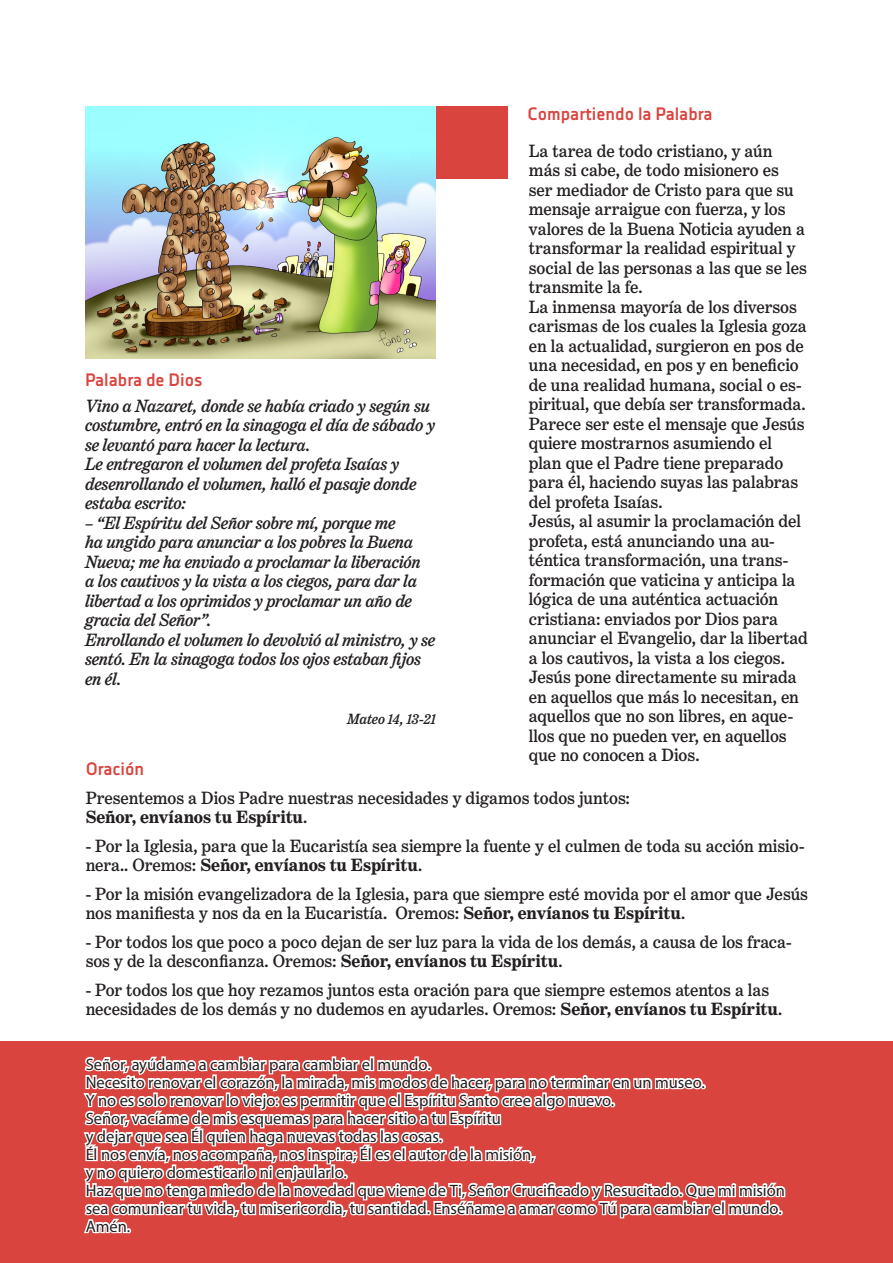
<style>
.page{position:relative;width:893px;height:1263px;background:#fff}
.page>*{position:absolute;margin:0;border:0;box-sizing:border-box;transform-origin:0 0}
.Texto_común{font:18px/19.5px "Benton Modern Four";letter-spacing:-.005em;color:#231f20}
.Evangelio{font:italic 18px/19.5px "Benton Modern Four";letter-spacing:-.005em;color:#231f20}
.t1{font:700 18px "Decima Nova Pro";color:#da443f}
.Texto_común-2{font:700 18px "Benton Modern Four";letter-spacing:-.005em;color:#231f20}
.Oración_final{font:16.5px/18px "Myriad Pro";letter-spacing:-.005em;color:#231f20}
.Texto_común-3{font:italic 15px "Benton Modern Four";color:#231f20}
.s1{font-weight:400}
.s2{font-weight:700}
</style>
<div class="page">
<div style="left:0;top:1041px;width:893px;height:222px;background:#da443f"></div>
<img style="left:85px;top:106px;width:351px;height:252px">
<div style="left:436px;top:106px;width:72px;height:73px;background:#da443f"></div>
<svg style="left:83px;top:1056px;width:703px;height:178px"></svg>
<p class="t1" style="left:528px;top:103px;width:187px">Compartiendo la Palabra</p>
<p class="Texto_común" style="left:529px;top:141px;width:279px">La tarea de todo cristiano, y aún más si cabe, de todo misionero es ser mediador de Cristo para que su mensaje arraigue con fuerza, y los valores de la Buena Noticia ayuden a transformar la realidad espiritual y social de las personas a las que se les transmite la fe.</p>
<p class="Texto_común" style="left:529px;top:297px;width:279px">La inmensa mayoría de los diversos carismas de los cuales la Iglesia goza en la actualidad, surgieron en pos de una necesidad, en pos y en beneficio de una realidad humana, social o es&shy;piritual, que debía ser transformada.</p>
<p class="Texto_común" style="left:529px;top:414px;width:277px">Parece ser este el mensaje que Jesús quiere mostrarnos asumiendo el plan que el Padre tiene preparado para él, haciendo suyas las palabras del profeta Isaías.</p>
<p class="Texto_común" style="left:529px;top:511px;width:280px">Jesús, al asumir la proclamación del profeta, está anunciando una au&shy;téntica transformación, una trans&shy;formación que vaticina y anticipa la lógica de una auténtica actuación cristiana: enviados por Dios para anunciar el Evangelio, dar la libertad a los cautivos, la vista a los ciegos.</p>
<p class="Texto_común" style="left:529px;top:667px;width:272px">Jesús pone directamente su mirada en aquellos que más lo necesitan, en aquellos que no son libres, en aque&shy;llos que no pueden ver, en aquellos que no conocen a Dios.</p>
<p class="t1" style="left:85px;top:370px;width:119px">Palabra de Dios</p>
<p class="Evangelio" style="left:85px;top:396px;width:351px">Vino a Nazaret, donde se había criado y según su costumbre, entró en la sinagoga el día de sábado y se levantó para hacer la lectura.</p>
<p class="Evangelio" style="left:85px;top:454px;width:333px">Le entregaron el volumen del profeta Isaías y desenrollando el volumen, halló el pasaje donde estaba escrito:</p>
<p class="Evangelio" style="left:85px;top:513px;width:337px">– “El Espíritu del Señor sobre mí, porque me<br>ha ungido para anunciar a los pobres la Buena Nueva; me ha enviado a proclamar la liberación a los cautivos y la vista a los ciegos, para dar la libertad a los oprimidos y proclamar un año de gracia del Señor”.</p>
<p class="Evangelio" style="left:85px;top:630px;width:352px">Enrollando el volumen lo devolvió al ministro, y se sentó. En la sinagoga todos los ojos estaban fijos en él.</p>
<p class="Texto_común-3" style="left:347px;top:710px;width:90px">Mateo 14, 13-21</p>
<p class="t1" style="left:86px;top:758px;width:60px">Oración</p>
<p class="Texto_común" style="left:86px;top:787px;width:546px">Presentemos a Dios Padre nuestras necesidades y digamos todos juntos:</p>
<p class="Texto_común-2" style="left:86px;top:806px;width:223px">Señor, envíanos tu Espíritu<span class="s1">.</span></p>
<p class="Texto_común" style="left:86px;top:835px;width:720px">- Por la Iglesia, para que la Eucaristía sea siempre la fuente y el culmen de toda su acción misio&shy;nera.. Oremos: <span class="s2">Señor, envíanos tu Espíritu</span>.</p>
<p class="Texto_común" style="left:86px;top:883px;width:724px">- Por la misión evangelizadora de la Iglesia, para que siempre esté movida por el amor que Jesús nos manifiesta y nos da en la Eucaristía. Oremos: <span class="s2">Señor, envíanos tu Espíritu</span>.</p>
<p class="Texto_común" style="left:86px;top:931px;width:707px">- Por todos los que poco a poco dejan de ser luz para la vida de los demás, a causa de los fraca&shy;sos y de la desconfianza. Oremos: <span class="s2">Señor, envíanos tu Espíritu</span>.</p>
<p class="Texto_común" style="left:86px;top:979px;width:698px">- Por todos los que hoy rezamos juntos esta oración para que siempre estemos atentos a las necesidades de los demás y no dudemos en ayudarles. Oremos: <span class="s2">Señor, envíanos tu Espíritu</span>.</p>
<p class="Oración_final" style="left:86px;top:1055px;width:347px">Señor, ayúdame a cambiar para cambiar el mundo.</p>
<p class="Oración_final" style="left:86px;top:1073px;width:621px">Necesito renovar el corazón, la mirada, mis modos de hacer, para no terminar en un museo.</p>
<p class="Oración_final" style="left:86px;top:1091px;width:530px">Y no es solo renovar lo viejo: es permitir que el Espíritu Santo cree algo nuevo.</p>
<p class="Oración_final" style="left:86px;top:1109px;width:417px">Señor, vacíame de mis esquemas para hacer sitio a tu Espíritu</p>
<p class="Oración_final" style="left:86px;top:1127px;width:358px">y dejar que sea Él quien haga nuevas todas las cosas.</p>
<p class="Oración_final" style="left:86px;top:1145px;width:450px">Él nos envía, nos acompaña, nos inspira; Él es el autor de la misión,</p>
<p class="Oración_final" style="left:86px;top:1163px;width:263px">y no quiero domesticarlo ni enjaularlo.</p>
<p class="Oración_final" style="left:86px;top:1181px;width:701px">Haz que no tenga miedo de la novedad que viene de Ti, Señor Crucificado y Resucitado. Que mi misión sea comunicar tu vida, tu misericordia, tu santidad. Enséñame a amar como Tú para cambiar el mundo.<br>Amén.</p>
</div>
